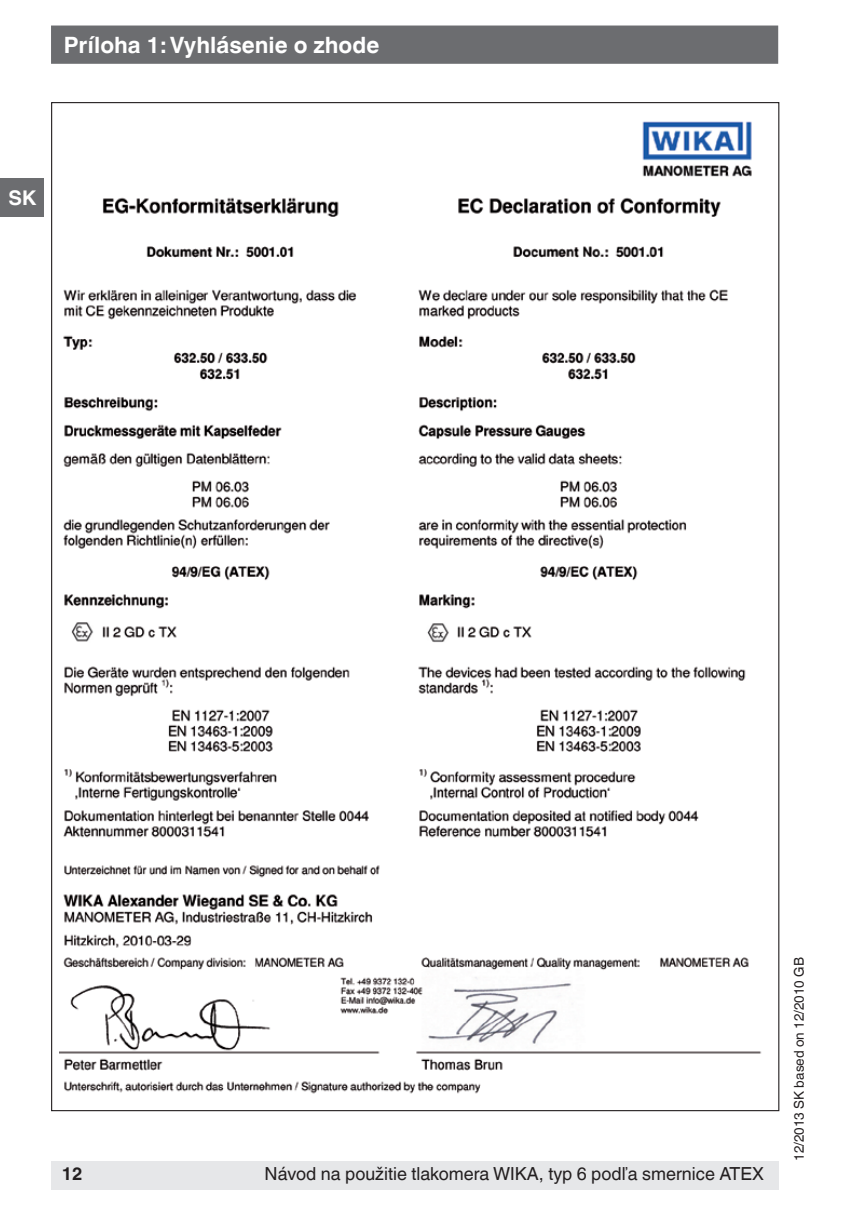
<style>
.page{position:relative;width:842px;height:1212px;background:#fff}
.page>*{position:absolute;margin:0;border:0;box-sizing:border-box;transform-origin:0 0}
.t1{font:700 22.5px "Helvetica World";color:#fff}
.t2{font:700 20.25px "Helvetica World";color:#fff}
.t3{font:18px "Helvetica World";color:#231f20}
.t4{font:700 18px "Helvetica World";color:#231f20}
.t5{font:13.5px "Helvetica World";color:#231f20}
</style>
<div class="page">
<div style="left:51px;top:1161px;width:727px;height:29px;background:#e6e7e9"></div>
<img style="left:59px;top:121px;width:703px;height:973px">
<div style="left:0;top:179px;width:43px;height:38px;background:#6c6d70"></div>
<div style="left:51px;top:26px;width:727px;height:38px;background:#6c6d70;border:2px solid #6c6d70"></div>
<p class="t1" style="left:64px;top:32px;width:317px">Príloha 1: Vyhlásenie o zhode</p>
<p class="t2" style="left:9px;top:186px;width:30px">SK</p>
<p class="t4" style="left:62px;top:1163px;width:22px">12</p>
<p class="t3" style="left:265px;top:1163px;width:501px">Návod na použitie tlakomera WIKA, typ 6 podľa smernice ATEX</p>
<p class="t5" style="left:791px;top:1161px;width:205px;rotate:-90deg">12/2013 SK based on 12/2010 GB</p>
</div>
